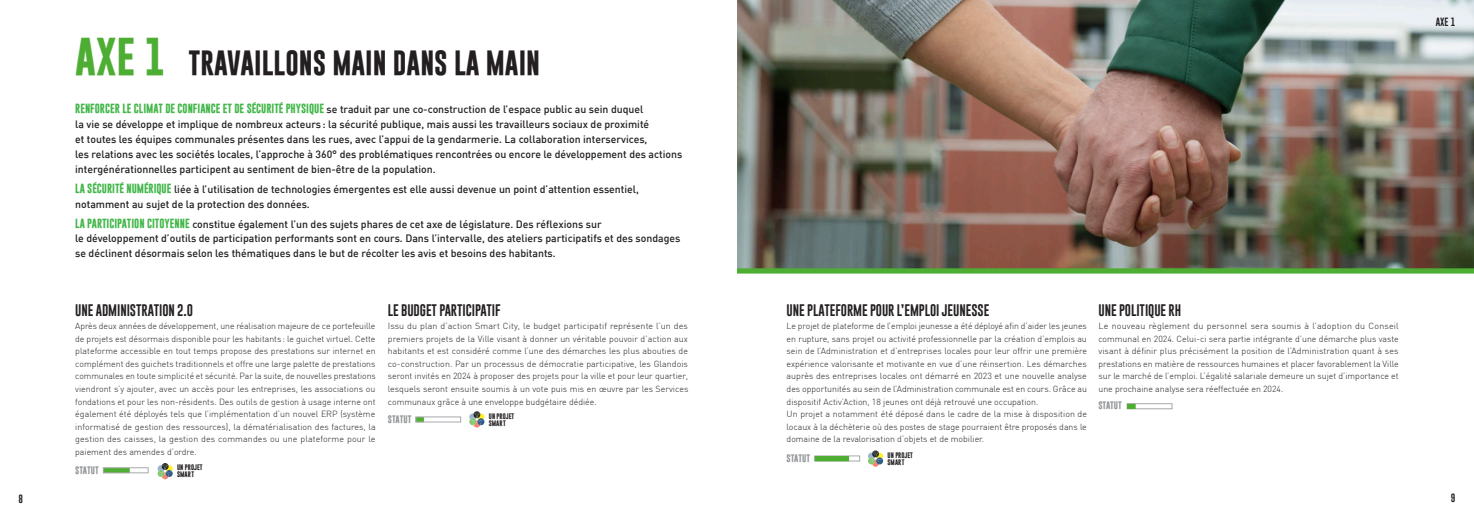
<style>
.page{position:relative;width:1474px;height:521px;background:#fff}
.page>*{position:absolute;margin:0;border:0;box-sizing:border-box;transform-origin:0 0}
.t1{font:700 38.5px "Gobold";color:#4eae33}
.t2{font:700 25.38px "Gobold";color:#231f20}
.t3{font:12.25px "Gobold";letter-spacing:-.005em;color:#231f20}
.t4{font:500 10.5px/14.9px "DIN";color:#231f20}
.t5{font:300 8.75px/12.6px "DIN";color:#231f20;text-align:justify}
.t6{font:8.75px "Gobold";color:#231f20}
.t7{font:700 7.88px "Gobold";color:#939598}
.t8{font:700 5.86px/7px "Gobold";color:#231f20}
.s1{font-family:"Gobold";font-weight:700;font-size:9.62px;color:#42b649}
</style>
<div class="page">
<img style="left:737px;top:0;width:736px;height:268px">
<div style="left:737px;top:268px;width:736px;height:6px;background:#4eae33"></div>
<div style="left:103px;top:468px;width:27px;height:5px;background:#4eae33"></div>
<div style="left:103px;top:467px;width:45px;height:6px;border:1px solid #a8a9ad"></div>
<svg style="left:158px;top:463px;width:15px;height:16px"></svg>
<div style="left:415px;top:417px;width:9px;height:5px;background:#4eae33"></div>
<div style="left:415px;top:416px;width:46px;height:6px;border:1px solid #a8a9ad"></div>
<svg style="left:469px;top:411px;width:15px;height:16px"></svg>
<div style="left:814px;top:455px;width:46px;height:6px;border:1px solid #a8a9ad"></div>
<div style="left:814px;top:456px;width:35px;height:5px;background:#4eae33"></div>
<svg style="left:868px;top:450px;width:15px;height:17px"></svg>
<div style="left:1126px;top:403px;width:46px;height:6px;border:1px solid #a8a9ad"></div>
<div style="left:1126px;top:404px;width:9px;height:5px;background:#4eae33"></div>
<p class="t6" style="left:19px;top:493px;width:6px">8</p>
<h1 class="t1" style="left:75px;top:36px;width:92px">AXE 1</h1>
<h2 class="t2" style="left:189px;top:49px;width:353px">TRAVAILLONS MAIN DANS LA MAIN</h2>
<p class="t4" style="left:75px;top:102px;width:608px"><span class="s1">RENFORCER LE CLIMAT DE CONFIANCE ET DE SÉCURITÉ PHYSIQUE</span> se traduit par une co-construction de l’espace public au sein duquel<br>la vie se développe et implique de nombreux acteurs : la sécurité publique, mais aussi les travailleurs sociaux de proximité<br>et toutes les équipes communales présentes dans les rues, avec l’appui de la gendarmerie. La collaboration interservices,<br>les relations avec les sociétés locales, l’approche à 360° des problématiques rencontrées ou encore le développement des actions intergénérationnelles participent au sentiment de bien-être de la population.</p>
<p class="t4" style="left:75px;top:181px;width:565px"><span class="s1">LA SÉCURITÉ NUMÉRIQUE</span> liée à l’utilisation de technologies émergentes est elle aussi devenue un point d’attention essentiel, notamment au sujet de la protection des données.</p>
<p class="t4" style="left:75px;top:216px;width:607px"><span class="s1">LA PARTICIPATION CITOYENNE</span> constitue également l’un des sujets phares de cet axe de législature. Des réflexions sur<br>le développement d’outils de participation performants sont en cours. Dans l’intervalle, des ateliers participatifs et des sondages se déclinent désormais selon les thématiques dans le but de récolter les avis et besoins des habitants.</p>
<h3 class="t3" style="left:75px;top:303px;width:119px">UNE ADMINISTRATION 2.0</h3>
<p class="t5" style="left:75px;top:320px;width:302px">Après deux années de développement, une réalisation majeure de ce portefeuille de projets est désormais disponible pour les habitants : le guichet virtuel. Cette plateforme accessible en tout temps propose des prestations sur internet en complément des guichets traditionnels et offre une large palette de prestations communales en toute simplicité et sécurité. Par la suite, de nouvelles prestations viendront s’y ajouter, avec un accès pour les entreprises, les associations ou fondations et pour les non-résidents. Des outils de gestion à usage interne ont également été déployés tels que l’implémentation d’un nouvel ERP (système informatisé de gestion des ressources), la dématérialisation des factures, la gestion des caisses, la gestion des commandes ou une plateforme pour le paiement des amendes d’ordre.</p>
<p class="t7" style="left:75px;top:466px;width:25px">STATUT</p>
<p class="t8" style="left:177px;top:464px;width:27px">UN PROJET<br>SMART</p>
<h3 class="t3" style="left:388px;top:303px;width:114px">LE BUDGET PARTICIPATIF</h3>
<p class="t5" style="left:388px;top:320px;width:302px">Issu du plan d’action Smart City, le budget participatif représente l’un des premiers projets de la Ville visant à donner un véritable pouvoir d’action aux habitants et est considéré comme l’une des démarches les plus abouties de co-construction. Par un processus de démocratie participative, les Glandois seront invités en 2024 à proposer des projets pour la ville et pour leur quartier, lesquels seront ensuite soumis à un vote puis mis en œuvre par les Services communaux grâce à une enveloppe budgétaire dédiée.</p>
<p class="t7" style="left:388px;top:415px;width:25px">STATUT</p>
<p class="t8" style="left:489px;top:412px;width:27px">UN PROJET<br>SMART</p>
<p class="t6" style="left:1435px;top:17px;width:21px">AXE 1</p>
<h3 class="t3" style="left:786px;top:303px;width:204px">UNE PLATEFORME POUR L’EMPLOI JEUNESSE</h3>
<p class="t5" style="left:786px;top:319px;width:302px;text-align:left">Le projet de plateforme de l’emploi jeunesse a été déployé afin d’aider les jeunes en rupture, sans projet ou activité professionnelle par la création d’emplois au sein de l’Administration et d’entreprises locales pour leur offrir une première expérience valorisante et motivante en vue d’une réinsertion. Les démarches auprès des entreprises locales ont démarré en 2023 et une nouvelle analyse des opportunités au sein de l’Administration communale est en cours. Grâce au dispositif Activ’Action, 18 jeunes ont déjà retrouvé une occupation.<br>Un projet a notamment été déposé dans le cadre de la mise à disposition de locaux à la déchèterie où des postes de stage pourraient être proposés dans le domaine de la revalorisation d’objets et de mobilier.</p>
<p class="t7" style="left:786px;top:454px;width:25px">STATUT</p>
<p class="t8" style="left:887px;top:452px;width:27px">UN PROJET<br>SMART</p>
<h3 class="t3" style="left:1098px;top:303px;width:84px">UNE POLITIQUE RH</h3>
<p class="t5" style="left:1098px;top:320px;width:302px">Le nouveau règlement du personnel sera soumis à l’adoption du Conseil communal en 2024. Celui-ci sera partie intégrante d’une démarche plus vaste visant à définir plus précisément la position de l’Administration quant à ses prestations en matière de ressources humaines et placer favorablement la Ville sur le marché de l’emploi. L’égalité salariale demeure un sujet d’importance et une prochaine analyse sera réeffectuée en 2024.</p>
<p class="t7" style="left:1098px;top:401px;width:25px">STATUT</p>
<p class="t6" style="left:1450px;top:493px;width:6px">9</p>
</div>
